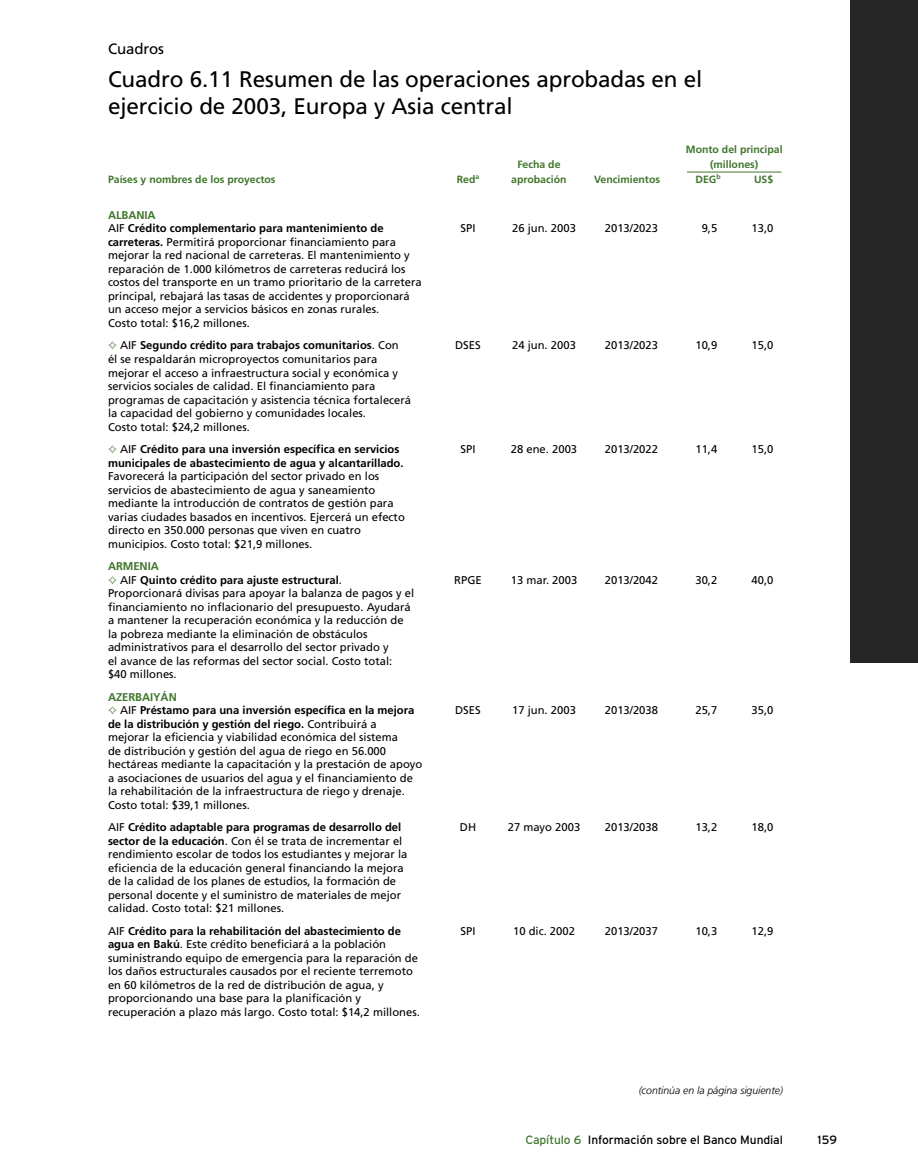
<style>
.page{position:relative;width:918px;height:1175px;background:#fff}
.page>*{position:absolute;margin:0;border:0;box-sizing:border-box;transform-origin:0 0}
.t1{font:22.5px/27px "Frutiger";letter-spacing:-.005em;color:#000}
.t2{font:15px "Frutiger";letter-spacing:-.005em;color:#000}
.t3{font:12px "Interstate";letter-spacing:-.005em;color:#000}
.t4{font:11.25px/13.5px "Frutiger";color:#000}
.t5{font:700 11.25px/13.5px "Frutiger";color:#000}
.t6{font:700 10.5px "Frutiger";color:#40772d}
.t7{font:italic 300 10.5px "Frutiger";letter-spacing:-.005em;color:#000}
.s1{color:#40772d}
.s2{font-weight:400}
.s3{font-weight:700}
</style>
<div class="page">
<div style="left:850px;top:0;width:68px;height:662px;background:#262626"></div>
<hr style="left:687px;top:172px;width:95px;height:1px;background:#40772d">
<h2 class="t2" style="left:108px;top:43px;width:58px">Cuadros</h2>
<h1 class="t1" style="left:108px;top:67px;width:596px">Cuadro 6.11 Resumen de las operaciones aprobadas en el ejercicio de 2003, Europa y Asia central</h1>
<p class="t6" style="left:686px;top:145px;width:98px">Monto del principal</p>
<p class="t6" style="left:517px;top:160px;width:45px">Fecha de</p>
<p class="t6" style="left:710px;top:160px;width:50px">(millones)</p>
<p class="t6" style="left:108px;top:175px;width:169px">Países y nombres de los proyectos</p>
<p class="t6" style="left:457px;top:175px;width:24px">Red<sup>a</sup></p>
<p class="t6" style="left:511px;top:175px;width:57px">aprobación</p>
<p class="t6" style="left:594px;top:175px;width:67px">Vencimientos</p>
<p class="t6" style="left:696px;top:175px;width:27px">DEG<sup>b</sup></p>
<p class="t6" style="left:754px;top:175px;width:21px">US$</p>
<p class="t5" style="left:108px;top:209px;width:277px"><span class="s1">ALBANIA<br></span><span class="s2">AIF</span> Crédito complementario para mantenimiento de</p>
<p class="t4" style="left:460px;top:223px;width:17px">SPI</p>
<p class="t4" style="left:512px;top:223px;width:65px">26 jun. 2003</p>
<p class="t4" style="left:605px;top:223px;width:55px">2013/2023</p>
<p class="t4" style="left:702px;top:223px;width:17px">9,5</p>
<p class="t4" style="left:752px;top:223px;width:23px">13,0</p>
<p class="t4" style="left:108px;top:236px;width:315px"><span class="s3">carreteras.</span> Permitirá proporcionar financiamiento para mejorar la red nacional de carreteras. El mantenimiento y reparación de 1.000 kilómetros de carreteras reducirá los costos del transporte en un tramo prioritario de la carretera principal, rebajará las tasas de accidentes y proporcionará un acceso mejor a servicios básicos en zonas rurales.<br>Costo total: $16,2 millones.</p>
<p class="t5" style="left:108px;top:340px;width:292px"><span class="s1">✧</span> <span class="s2">AIF</span> Segundo crédito para trabajos comunitarios<span class="s2">. Con</span></p>
<p class="t4" style="left:455px;top:340px;width:27px">DSES</p>
<p class="t4" style="left:512px;top:340px;width:65px">24 jun. 2003</p>
<p class="t4" style="left:605px;top:340px;width:55px">2013/2023</p>
<p class="t4" style="left:695px;top:340px;width:23px">10,9</p>
<p class="t4" style="left:752px;top:340px;width:23px">15,0</p>
<p class="t4" style="left:108px;top:353px;width:305px">él se respaldarán microproyectos comunitarios para mejorar el acceso a infraestructura social y económica y servicios sociales de calidad. El financiamiento para programas de capacitación y asistencia técnica fortalecerá la capacidad del gobierno y comunidades locales.<br>Costo total: $24,2 millones.</p>
<p class="t5" style="left:108px;top:443px;width:293px"><span class="s1">✧</span> <span class="s2">AIF</span> Crédito para una inversión específica en servicios</p>
<p class="t4" style="left:460px;top:443px;width:17px">SPI</p>
<p class="t4" style="left:511px;top:443px;width:68px">28 ene. 2003</p>
<p class="t4" style="left:605px;top:443px;width:55px">2013/2022</p>
<p class="t4" style="left:695px;top:443px;width:23px">11,4</p>
<p class="t4" style="left:752px;top:443px;width:23px">15,0</p>
<p class="t5" style="left:108px;top:457px;width:297px">municipales de abastecimiento de agua y alcantarillado.</p>
<p class="t4" style="left:108px;top:470px;width:298px">Favorecerá la participación del sector privado en los servicios de abastecimiento de agua y saneamiento mediante la introducción de contratos de gestión para varias ciudades basados en incentivos. Ejercerá un efecto directo en 350.000 personas que viven en cuatro municipios. Costo total: $21,9 millones.</p>
<p class="t5" style="left:108px;top:560px;width:235px"><span class="s1">ARMENIA<br>✧</span> <span class="s2">AIF</span> Quinto crédito para ajuste estructural<span class="s2">.</span></p>
<p class="t4" style="left:454px;top:574px;width:29px">RPGE</p>
<p class="t4" style="left:511px;top:574px;width:68px">13 mar. 2003</p>
<p class="t4" style="left:605px;top:574px;width:55px">2013/2042</p>
<p class="t4" style="left:695px;top:574px;width:23px">30,2</p>
<p class="t4" style="left:752px;top:574px;width:23px">40,0</p>
<p class="t4" style="left:108px;top:587px;width:308px">Proporcionará divisas para apoyar la balanza de pagos y el financiamiento no inflacionario del presupuesto. Ayudará a mantener la recuperación económica y la reducción de la pobreza mediante la eliminación de obstáculos administrativos para el desarrollo del sector privado y<br>el avance de las reformas del sector social. Costo total:<br>$40 millones.</p>
<p class="t5" style="left:108px;top:691px;width:308px"><span class="s1">AZERBAIYÁN<br>✧</span> <span class="s2">AIF</span> Préstamo para una inversión específica en la mejora</p>
<p class="t4" style="left:455px;top:704px;width:27px">DSES</p>
<p class="t4" style="left:512px;top:704px;width:65px">17 jun. 2003</p>
<p class="t4" style="left:605px;top:704px;width:55px">2013/2038</p>
<p class="t4" style="left:695px;top:704px;width:23px">25,7</p>
<p class="t4" style="left:752px;top:704px;width:23px">35,0</p>
<p class="t4" style="left:108px;top:718px;width:316px"><span class="s3">de la distribución y gestión del riego.</span> Contribuirá a<br>mejorar la eficiencia y viabilidad económica del sistema<br>de distribución y gestión del agua de riego en 56.000 hectáreas mediante la capacitación y la prestación de apoyo a asociaciones de usuarios del agua y el financiamiento de la rehabilitación de la infraestructura de riego y drenaje.<br>Costo total: $39,1 millones.</p>
<p class="t5" style="left:108px;top:821px;width:295px"><span class="s2">AIF</span> Crédito adaptable para programas de desarrollo del</p>
<p class="t4" style="left:460px;top:821px;width:18px">DH</p>
<p class="t4" style="left:508px;top:821px;width:74px">27 mayo 2003</p>
<p class="t4" style="left:605px;top:821px;width:55px">2013/2038</p>
<p class="t4" style="left:695px;top:821px;width:23px">13,2</p>
<p class="t4" style="left:752px;top:821px;width:23px">18,0</p>
<p class="t4" style="left:108px;top:835px;width:301px"><span class="s3">sector de la educación</span>. Con él se trata de incrementar el rendimiento escolar de todos los estudiantes y mejorar la eficiencia de la educación general financiando la mejora de la calidad de los planes de estudios, la formación de personal docente y el suministro de materiales de mejor calidad. Costo total: $21 millones.</p>
<p class="t5" style="left:108px;top:925px;width:294px"><span class="s2">AIF</span> Crédito para la rehabilitación del abastecimiento de</p>
<p class="t4" style="left:461px;top:925px;width:17px">SPI</p>
<p class="t4" style="left:513px;top:925px;width:63px">10 dic. 2002</p>
<p class="t4" style="left:605px;top:925px;width:55px">2013/2037</p>
<p class="t4" style="left:695px;top:925px;width:23px">10,3</p>
<p class="t4" style="left:752px;top:925px;width:23px">12,9</p>
<p class="t4" style="left:108px;top:938px;width:313px"><span class="s3">agua en Bakú</span>. Este crédito beneficiará a la población suministrando equipo de emergencia para la reparación de los daños estructurales causados por el reciente terremoto en 60 kilómetros de la red de distribución de agua, y proporcionando una base para la planificación y recuperación a plazo más largo. Costo total: $14,2 millones.</p>
<p class="t7" style="left:639px;top:1086px;width:146px">(continúa en la página siguiente)</p>
<p class="t3" style="left:525px;top:1136px;width:259px"><span class="s1">Capítulo 6</span> Información sobre el Banco Mundial</p>
<p class="t3" style="left:818px;top:1136px;width:21px">159</p>
</div>
